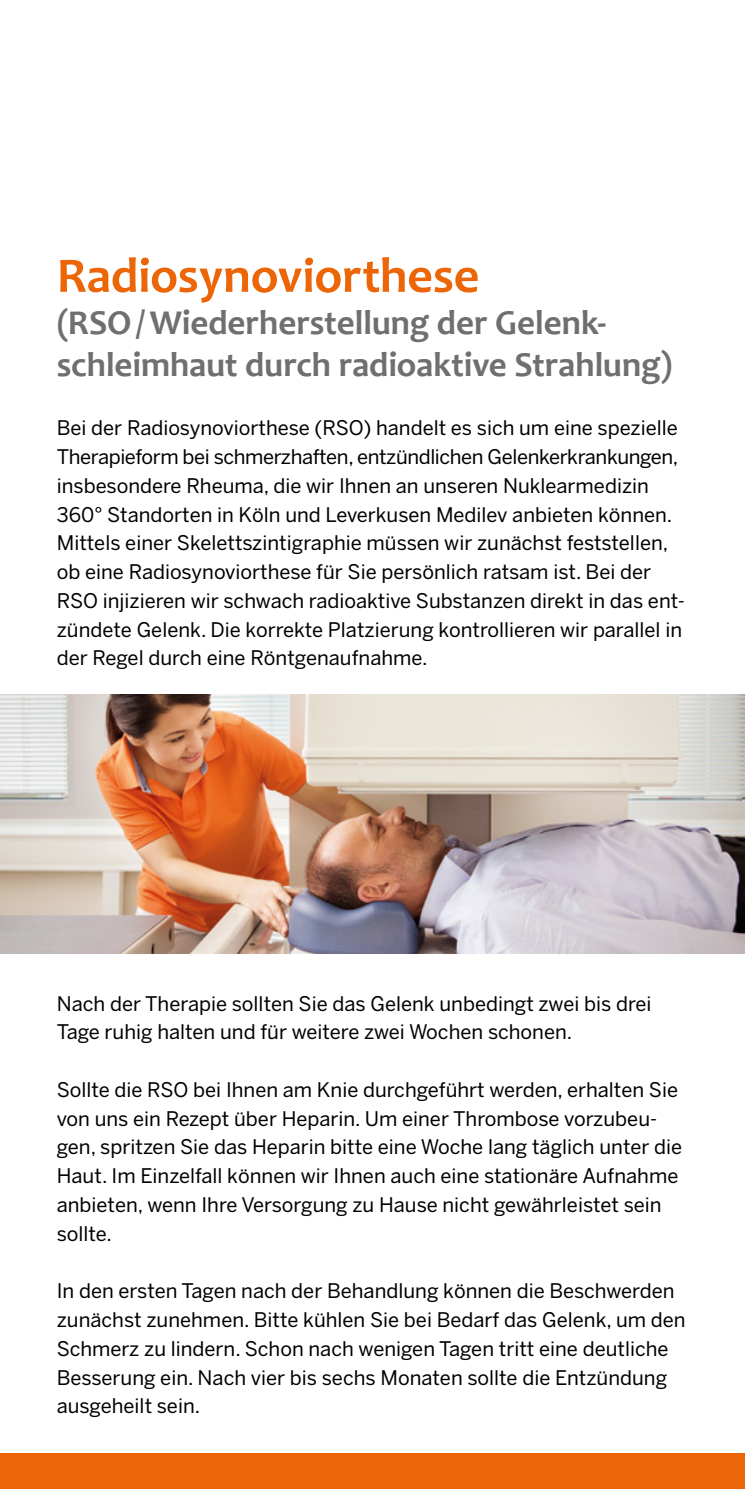
<style>
.page{position:relative;width:745px;height:1489px;background:#fff}
.page>*{position:absolute;margin:0;border:0;box-sizing:border-box;transform-origin:0 0}
.Fließtext{font:700 50px "Candara";letter-spacing:-.005em;color:#ec6608}
.Fließtext-2{font:700 35px/42px "Candara";letter-spacing:-.005em;color:#706f6f}
.Fließtext-3{font:20px/28.8px "Benton Sans";color:#000}
</style>
<div class="page">
<div style="left:0;top:1453px;width:744px;height:35px;background:#ec6608"></div>
<img style="left:0;top:694px;width:744px;height:258px">
<p class="Fließtext" style="left:57px;top:244px;width:424px">Radiosynoviorthese</p>
<p class="Fließtext-2" style="left:57px;top:301px;width:616px">(RSO/Wiederherstellung der Gelenk&shy;schleimhaut durch radioaktive Strahlung)</p>
<p class="Fließtext-3" style="left:57px;top:413px;width:622px">Bei der Radiosynoviorthese (RSO) handelt es sich um eine spezielle Therapieform bei schmerzhaften, entzündlichen Gelenkerkrankungen, insbesondere Rheuma, die wir Ihnen an unseren Nuklearmedizin 360° Standorten in Köln und Leverkusen Medilev anbieten können.</p>
<p class="Fließtext-3" style="left:57px;top:528px;width:629px">Mittels einer Skelettszintigraphie müssen wir zunächst feststellen, ob eine Radiosynoviorthese für Sie persönlich ratsam ist. Bei der RSO injizieren wir schwach radioaktive Substanzen direkt in das ent&shy;zündete Gelenk. Die korrekte Platzierung kontrollieren wir parallel in der Regel durch eine Röntgenaufnahme.</p>
<p class="Fließtext-3" style="left:57px;top:988px;width:596px">Nach der Therapie sollten Sie das Gelenk unbedingt zwei bis drei<br>Tage ruhig halten und für weitere zwei Wochen schonen.</p>
<p class="Fließtext-3" style="left:57px;top:1074px;width:626px">Sollte die RSO bei Ihnen am Knie durchgeführt werden, erhalten Sie von uns ein Rezept über Heparin. Um einer Thrombose vorzubeu&shy;gen, spritzen Sie das Heparin bitte eine Woche lang täglich unter die Haut. Im Einzelfall können wir Ihnen auch eine stationäre Aufnahme anbieten, wenn Ihre Versorgung zu Hause nicht gewährleistet sein sollte.</p>
<p class="Fließtext-3" style="left:57px;top:1276px;width:630px">In den ersten Tagen nach der Behandlung können die Beschwerden zunächst zunehmen. Bitte kühlen Sie bei Bedarf das Gelenk, um den Schmerz zu lindern. Schon nach wenigen Tagen tritt eine deutliche Besserung ein. Nach vier bis sechs Monaten sollte die Entzündung ausgeheilt sein.</p>
</div>
